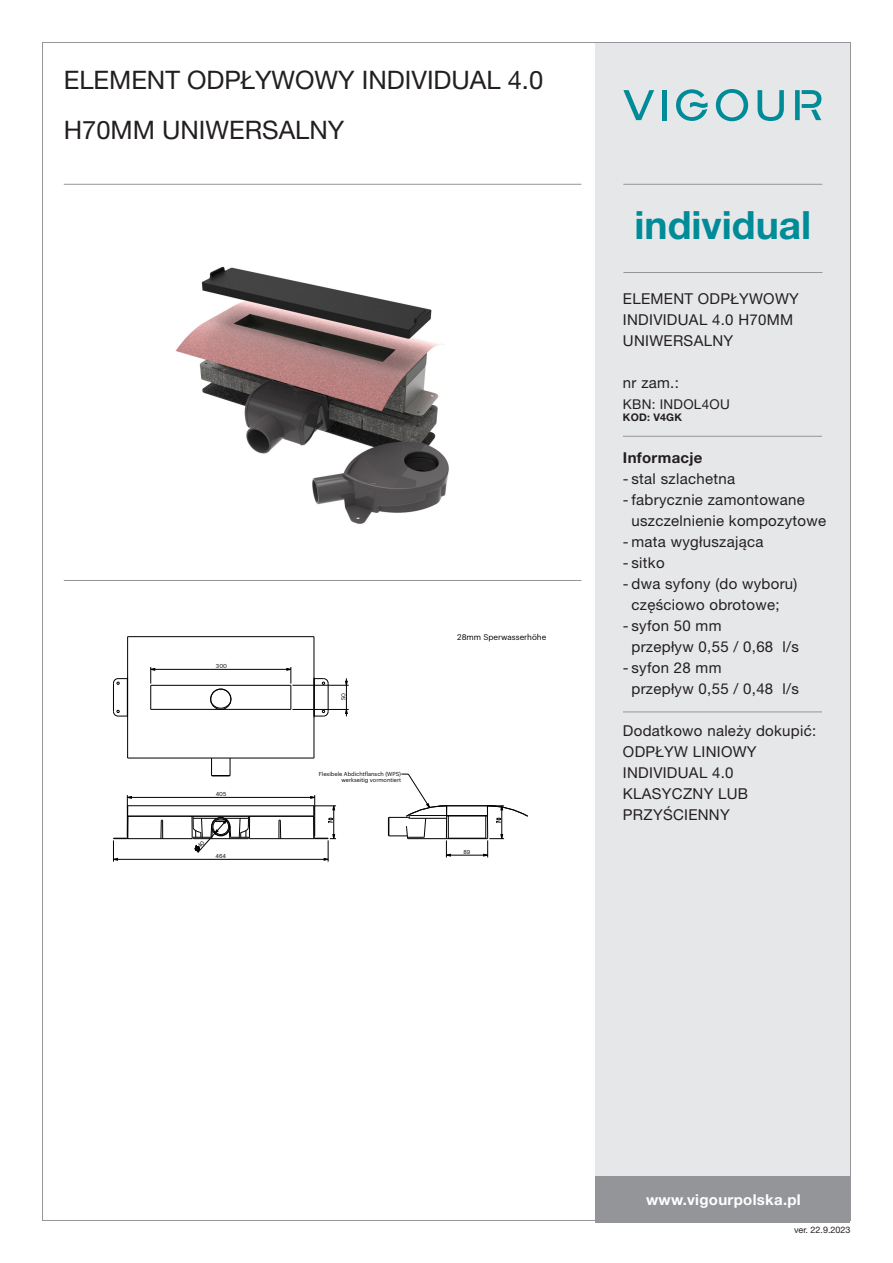
<style>
.page{position:relative;width:893px;height:1263px;background:#fff}
.page>*{position:absolute;margin:0;border:0;box-sizing:border-box;transform-origin:0 0}
.t1{font:700 39px "Helvetica Neue LT Pro";color:#008b98}
.t2{font:25.5px/49.5px "Helvetica Neue LT Pro";color:#231f20}
.t3{font:15px/21px "Helvetica Neue LT Pro";letter-spacing:.02em;color:#231f20}
.t4{font:700 15px "Helvetica Neue LT Pro";letter-spacing:.02em;color:#fff}
.t5{font:700 15px "Helvetica Neue LT Pro";letter-spacing:.02em;color:#231f20}
.t6{font:13.5px "Helvetica Neue LT Pro";letter-spacing:.02em;color:#231f20}
.t7{font:700 10.5px "Helvetica Neue LT Pro";letter-spacing:.02em;color:#231f20}
.t8{font:9px "Helvetica Neue LT Pro";color:#231f20}
.t9{font:8.1px "Graphik";color:#010101}
.t10{font:5.7px/6px "Graphik";color:#010101;text-align:right}
</style>
<div class="page">
<div style="left:596px;top:43px;width:254px;height:1177px;background:#e6e7e9"></div>
<hr style="left:64px;top:184px;width:517px;height:1px;background:#939598">
<hr style="left:623px;top:184px;width:199px;height:1px;background:#939598">
<hr style="left:623px;top:272px;width:199px;height:1px;background:#939598">
<hr style="left:64px;top:580px;width:517px;height:1px;background:#939598">
<div style="left:595px;top:1176px;width:255px;height:47px;background:#939598"></div>
<svg style="left:676px;top:89px;width:32px;height:32px"></svg>
<svg style="left:623px;top:90px;width:31px;height:30px"></svg>
<hr style="left:662px;top:90px;width:4px;height:30px;background:#008b98">
<svg style="left:758px;top:90px;width:26px;height:31px"></svg>
<svg style="left:716px;top:89px;width:32px;height:32px"></svg>
<svg style="left:795px;top:90px;width:26px;height:30px"></svg>
<hr style="left:623px;top:436px;width:199px;height:1px;background:#939598">
<hr style="left:623px;top:711px;width:199px;height:1px;background:#939598">
<img style="left:175px;top:266px;width:274px;height:258px">
<hr style="left:128px;top:838px;width:64px;height:1px;background:#010101">
<hr style="left:249px;top:838px;width:65px;height:1px;background:#010101">
<svg style="left:161px;top:820px;width:2px;height:19px"></svg>
<hr style="left:128px;top:816px;width:186px;height:1px;background:#010101">
<hr style="left:128px;top:805px;width:186px;height:1px;background:#010101">
<svg style="left:279px;top:820px;width:2px;height:19px"></svg>
<hr style="left:127px;top:637px;width:1px;height:121px;background:#010101">
<hr style="left:128px;top:758px;width:186px;height:1px;background:#010101">
<hr style="left:151px;top:709px;width:140px;height:1px;background:#010101">
<hr style="left:151px;top:685px;width:140px;height:1px;background:#010101">
<hr style="left:128px;top:636px;width:186px;height:1px;background:#010101">
<hr style="left:314px;top:637px;width:1px;height:121px;background:#010101">
<hr style="left:448px;top:838px;width:38px;height:1px;background:#010101">
<hr style="left:448px;top:816px;width:38px;height:1px;background:#010101">
<hr style="left:447px;top:815px;width:40px;height:1px;background:#010101">
<hr style="left:447px;top:805px;width:40px;height:1px;background:#010101">
<svg style="left:210px;top:688px;width:22px;height:22px"></svg>
<svg style="left:211px;top:758px;width:20px;height:19px"></svg>
<svg style="left:314px;top:677px;width:15px;height:41px"></svg>
<svg style="left:113px;top:677px;width:15px;height:41px"></svg>
<svg style="left:113px;top:806px;width:16px;height:56px"></svg>
<hr style="left:127px;top:795px;width:1px;height:41px;background:#010101">
<hr style="left:113px;top:859px;width:215px;height:1px;background:#010101">
<hr style="left:127px;top:797px;width:188px;height:1px;background:#010101">
<hr style="left:314px;top:795px;width:1px;height:41px;background:#010101">
<svg style="left:312px;top:805px;width:24px;height:57px"></svg>
<hr style="left:333px;top:806px;width:1px;height:33px;background:#010101">
<svg style="left:150px;top:667px;width:5px;height:42px"></svg>
<hr style="left:292px;top:709px;width:57px;height:1px;background:#010101">
<hr style="left:292px;top:685px;width:57px;height:1px;background:#010101">
<hr style="left:151px;top:669px;width:140px;height:1px;background:#010101">
<svg style="left:287px;top:667px;width:5px;height:42px"></svg>
<hr style="left:346px;top:678px;width:1px;height:38px;background:#010101">
<hr style="left:446px;top:855px;width:42px;height:1px;background:#010101">
<svg style="left:484px;top:805px;width:44px;height:52px"></svg>
<hr style="left:501px;top:806px;width:1px;height:33px;background:#010101">
<svg style="left:388px;top:774px;width:62px;height:83px"></svg>
<svg style="left:191px;top:816px;width:59px;height:37px"></svg>
<p class="t2" style="left:64px;top:55px;width:481px">ELEMENT ODPŁYWOWY INDIVIDUAL 4.0<br>H70MM UNIWERSALNY</p>
<p class="t10" style="left:216px;top:664px;width:13px">300</p>
<p class="t10" style="left:216px;top:792px;width:12px">405</p>
<p class="t10" style="left:216px;top:854px;width:12px">464</p>
<p class="t10" style="left:341px;top:700px;width:9px;rotate:-90deg">50</p>
<p class="t10" style="left:319px;top:771px;width:84px">Flexibele Abdichtflansch (WPS) werkseitig vormontiert</p>
<p class="t9" style="left:457px;top:634px;width:91px">28mm Sperwasserhöhe</p>
<p class="t10" style="left:464px;top:849px;width:8px">89</p>
<h1 class="t1" style="left:634px;top:201px;width:178px">individual</h1>
<p class="t3" style="left:623px;top:288px;width:177px">ELEMENT ODPŁYWOWY<br>INDIVIDUAL 4.0 H70MM<br>UNIWERSALNY</p>
<p class="t3" style="left:623px;top:372px;width:57px">nr zam.:</p>
<p class="t6" style="left:623px;top:396px;width:108px">KBN: INDOL4OU</p>
<p class="t7" style="left:623px;top:410px;width:61px">KOD: V4GK</p>
<p class="t5" style="left:623px;top:448px;width:81px">Informacje</p>
<p class="t3" style="left:623px;top:468px;width:114px">- stal szlachetna</p>
<p class="t3" style="left:631px;top:489px;width:196px;text-indent:-9px">- fabrycznie zamontowane uszczelnienie kompozytowe</p>
<p class="t3" style="left:623px;top:531px;width:142px">- mata wygłuszająca</p>
<p class="t3" style="left:623px;top:552px;width:43px">- sitko</p>
<p class="t3" style="left:631px;top:573px;width:168px;text-indent:-9px">- dwa syfony (do wyboru) częściowo obrotowe;</p>
<p class="t3" style="left:631px;top:615px;width:169px;text-indent:-9px">- syfon 50 mm<br>przepływ 0,55 / 0,68 l/s</p>
<p class="t3" style="left:631px;top:657px;width:169px;text-indent:-9px">- syfon 28 mm<br>przepływ 0,55 / 0,48 l/s</p>
<p class="t3" style="left:623px;top:720px;width:195px">Dodatkowo należy dokupić:</p>
<p class="t3" style="left:623px;top:741px;width:135px">ODPŁYW LINIOWY<br>INDIVIDUAL 4.0<br>KLASYCZNY LUB<br>PRZYŚCIENNY</p>
<p class="t4" style="left:646px;top:1190px;width:156px">www.vigourpolska.pl</p>
<p class="t8" style="left:794px;top:1224px;width:58px">ver. 22.9.2023</p>
</div>
